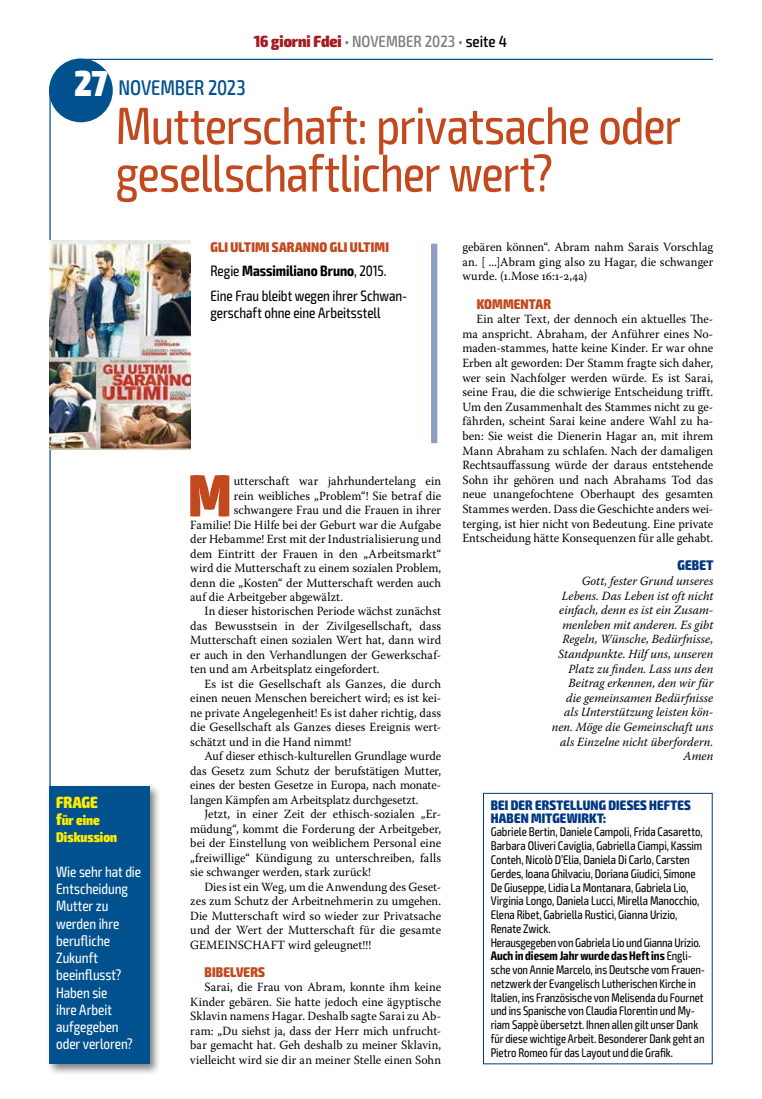
<style>
.page{position:relative;width:762px;height:1099px;background:#fff}
.page>*{position:absolute;margin:0;border:0;box-sizing:border-box;transform-origin:0 0}
.t1{font:900 57.62px "Glober";color:#c2481d;scale:.92 1}
.t2{font:condensed 52.5px/47.5px "Exo 2";letter-spacing:-.015em;color:#c2481d;scale:.96 1}
.t3{font:500 condensed 21.25px "Exo 2";letter-spacing:-.005em;color:#00518e;scale:.96 1}
.t4{font:500 condensed 16.25px "Exo 2";color:#7b7c7e}
.t5{font:900 condensed 16.25px "Exo 2";color:#ffed00;scale:.96 1}
.t6{font:condensed 15px/17.2px "Exo 2";letter-spacing:-.005em;color:#fff;scale:.96 1}
.t7{font:condensed 15px/24.4px "Exo 2";letter-spacing:-.005em;color:#000;scale:.96 1}
.t8{font:900 condensed 14px "Exo 2";letter-spacing:.015em;color:#c2481d;scale:.96 1}
.t9{font:900 condensed 14px/17.2px "Exo 2";letter-spacing:.005em;color:#ffed00;scale:.96 1}
.t10{font:900 condensed 14px "Exo 2";letter-spacing:.015em;color:#003882;scale:.96 1}
.t11{font:900 condensed 13.75px/12.5px "Exo 2";letter-spacing:.015em;color:#003882;scale:.96 1}
.t12{font:12.5px/14.6px "Warnock Pro";letter-spacing:.005em;color:#000;text-align:justify;scale:.96 1}
.t13{font:condensed 12.5px/13.8px "Exo 2";letter-spacing:-.005em;color:#000;scale:.95 1}
.t14{font:italic 12.5px/14.6px "Warnock Pro";letter-spacing:.01em;color:#000;text-align:right;scale:.96 1}
.t15{font:12.5px "Warnock Pro";letter-spacing:.005em;color:#000;scale:.95 1}
.s1{font-weight:900;color:#a41d23}
.s2{color:#000}
.s3{font-weight:900;font-size:36.25px;color:#fff}
.s4{font-size:16.25px}
.s5{font-weight:700}
</style>
<div class="page">
<div style="left:49px;top:58px;width:64px;height:64px;background:#00518e;border-radius:50%"></div>
<div style="left:47px;top:783px;width:115px;height:293px;background:#000;opacity:.5"></div>
<div style="left:49px;top:785px;width:100px;height:278px;background:#00518e"></div>
<hr style="left:49px;top:90px;width:2px;height:860px;background:#00518e">
<hr style="left:86px;top:59px;width:627px;height:1px;background:#00518e">
<img style="left:49px;top:240px;width:142px;height:210px">
<div style="left:431px;top:244px;width:6px;height:199px;background:#8e9ec2"></div>
<div style="left:483px;top:793px;width:229px;height:270px;border:1px solid #003882"></div>
<h3 class="t4" style="left:254px;top:32px;width:254px"><span class="s1">16 giorni Fdei</span> • NOVEMBER 2023 • <span class="s2">seite 4</span></h3>
<h3 class="t3" style="left:75px;top:75px;width:180px"><span class="s3">27</span> NOVEMBER 2023</h3>
<h2 class="t2" style="left:116px;top:103px;width:590px">Mutterschaft: privatsache oder gesellschaftlicher wert?</h2>
<h3 class="t5" style="left:56px;top:792px;width:45px">FRAGE</h3>
<p class="t9" style="left:56px;top:811px;width:65px"><span class="s4">f</span>ür eine<br>Diskussion</p>
<p class="t6" style="left:56px;top:863px;width:90px">Wie sehr hat die<br>Entscheidung<br>Mutter zu werden ihre berufliche<br>Zukunft beeinflusst?<br>Haben sie<br>ihre Arbeit aufgegeben oder verloren?</p>
<p class="t8" style="left:210px;top:238px;width:187px">GLI ULTIMI SARANNO GLI ULTIMI</p>
<p class="t7" style="left:210px;top:259px;width:206px">Regie <span class="s5">Massimiliano Bruno</span>, 2015.<br>Eine Frau bleibt wegen ihrer Schwan-</p>
<p class="t7" style="left:210px;top:300px;width:179px">gerschaft ohne eine Arbeitsstell</p>
<h1 class="t1" style="left:188px;top:451px;width:49px">M</h1>
<p class="t12" style="left:234px;top:473px;width:217px">utterschaft war jahrhundertelang ein</p>
<p class="t12" style="left:234px;top:488px;width:217px">rein weibliches „Problem“! Sie betraf die</p>
<p class="t12" style="left:234px;top:502px;width:217px">schwangere Frau und die Frauen in ihrer</p>
<p class="t12" style="left:190px;top:517px;width:263px">Familie! Die Hilfe bei der Geburt war die Aufgabe</p>
<p class="t12" style="left:190px;top:531px;width:263px">der Hebamme! Erst mit der Industrialisierung und</p>
<p class="t12" style="left:190px;top:546px;width:263px">dem Eintritt der Frauen in den „Arbeitsmarkt“</p>
<p class="t12" style="left:190px;top:560px;width:263px">wird die Mutterschaft zu einem sozialen Problem,</p>
<p class="t12" style="left:190px;top:575px;width:263px">denn die „Kosten“ der Mutterschaft werden auch</p>
<p class="t12" style="left:190px;top:589px;width:161px">auf die Arbeitgeber abgewälzt.</p>
<p class="t12" style="left:204px;top:604px;width:248px">In dieser historischen Periode wächst zunächst</p>
<p class="t12" style="left:190px;top:618px;width:263px">das Bewusstsein in der Zivilgesellschaft, dass</p>
<p class="t12" style="left:190px;top:632px;width:263px">Mutterschaft einen sozialen Wert hat, dann wird</p>
<p class="t12" style="left:190px;top:647px;width:263px">er auch in den Verhandlungen der Gewerkschaf-</p>
<p class="t12" style="left:190px;top:661px;width:199px">ten und am Arbeitsplatz eingefordert.</p>
<p class="t12" style="left:204px;top:676px;width:248px">Es ist die Gesellschaft als Ganzes, die durch</p>
<p class="t12" style="left:190px;top:690px;width:263px">einen neuen Menschen bereichert wird; es ist kei-</p>
<p class="t12" style="left:190px;top:705px;width:263px">ne private Angelegenheit! Es ist daher richtig, dass</p>
<p class="t12" style="left:190px;top:719px;width:263px">die Gesellschaft als Ganzes dieses Ereignis wert-</p>
<p class="t12" style="left:190px;top:734px;width:169px">schätzt und in die Hand nimmt!</p>
<p class="t15" style="left:204px;top:748px;width:251px">Auf dieser ethisch-kulturellen Grundlage wurde</p>
<p class="t15" style="left:190px;top:763px;width:265px">das Gesetz zum Schutz der berufstätigen Mutter,</p>
<p class="t15" style="left:190px;top:777px;width:266px">eines der besten Gesetze in Europa, nach monate-</p>
<p class="t15" style="left:190px;top:792px;width:242px">langen Kämpfen am Arbeitsplatz durchgesetzt.</p>
<p class="t12" style="left:204px;top:806px;width:248px">Jetzt, in einer Zeit der ethisch-sozialen „Er-</p>
<p class="t12" style="left:190px;top:821px;width:263px">müdung“, kommt die Forderung der Arbeitgeber,</p>
<p class="t12" style="left:190px;top:835px;width:263px">bei der Einstellung von weiblichem Personal eine</p>
<p class="t12" style="left:190px;top:850px;width:263px">„freiwillige“ Kündigung zu unterschreiben, falls</p>
<p class="t12" style="left:190px;top:864px;width:190px">sie schwanger werden, stark zurück!</p>
<p class="t12" style="left:204px;top:879px;width:248px">Dies ist ein Weg, um die Anwendung des Geset-</p>
<p class="t12" style="left:190px;top:893px;width:263px">zes zum Schutz der Arbeitnehmerin zu umgehen.</p>
<p class="t12" style="left:190px;top:908px;width:263px">Die Mutterschaft wird so wieder zur Privatsache</p>
<p class="t12" style="left:190px;top:922px;width:263px">und der Wert der Mutterschaft für die gesamte</p>
<p class="t12" style="left:190px;top:937px;width:190px">GEMEINSCHAFT wird geleugnet!!!</p>
<p class="t8" style="left:204px;top:963px;width:65px">BIBELVERS</p>
<p class="t12" style="left:190px;top:979px;width:263px;text-indent:14px">Sarai, die Frau von Abram, konnte ihm keine Kinder gebären. Sie hatte jedoch eine ägyptische Sklavin namens Hagar. Deshalb sagte Sarai zu Ab&shy;ram: „Du siehst ja, dass der Herr mich unfrucht&shy;bar gemacht hat. Geh deshalb zu meiner Sklavin, vielleicht wird sie dir an meiner Stelle einen Sohn</p>
<p class="t12" style="left:462px;top:240px;width:263px">gebären können“. Abram nahm Sarais Vorschlag an. [ ...]Abram ging also zu Hagar, die schwanger wurde. (1.Mose 16:1-2,4a)</p>
<p class="t8" style="left:477px;top:295px;width:79px">KOMMENTAR</p>
<p class="t12" style="left:462px;top:311px;width:263px;text-indent:14px">Ein alter Text, der dennoch ein aktuelles The&shy;ma anspricht. Abraham, der Anführer eines No&shy;maden-stammes, hatte keine Kinder. Er war ohne Erben alt geworden: Der Stamm fragte sich daher, wer sein Nachfolger werden würde. Es ist Sarai, seine Frau, die die schwierige Entscheidung trifft.<br>Um den Zusammenhalt des Stammes nicht zu ge&shy;fährden, scheint Sarai keine andere Wahl zu ha&shy;ben: Sie weist die Dienerin Hagar an, mit ihrem Mann Abraham zu schlafen. Nach der damaligen Rechtsauffassung würde der daraus entstehende Sohn ihr gehören und nach Abrahams Tod das neue unangefochtene Oberhaupt des gesamten Stammes werden. Dass die Geschichte anders wei&shy;terging, ist hier nicht von Bedeutung. Eine private Entscheidung hätte Konsequenzen für alle gehabt.</p>
<p class="t10" style="left:677px;top:557px;width:39px">GEBET</p>
<p class="t14" style="left:552px;top:573px;width:170px">Gott, fester Grund unseres<br>Lebens. Das Leben ist oft nicht einfach, denn es ist ein Zusam&shy;menleben mit anderen. Es gibt<br>Regeln, Wünsche, Bedürfnisse,<br>Standpunkte. Hilf uns, unseren<br>Platz zu finden. Lass uns den<br>Beitrag erkennen, den wir für die gemeinsamen Bedürfnisse als Unterstützung leisten kön&shy;nen. Möge die Gemeinschaft uns als Einzelne nicht überfordern.<br>Amen</p>
<p class="t11" style="left:491px;top:799px;width:210px">BEI DER ERSTELLUNG DIESES HEFTES<br>HABEN MITGEWIRKT:</p>
<p class="t13" style="left:491px;top:825px;width:227px">Gabriele Bertin, Daniele Campoli, Frida Casaretto, Barbara Oliveri Caviglia, Gabriella Ciampi, Kassim Conteh, Nicolò D’Elia, Daniela Di Carlo, Carsten Gerdes, Ioana Ghilvaciu, Doriana Giudici, Simone De Giuseppe, Lidia La Montanara, Gabriela Lio, Virginia Longo, Daniela Lucci, Mirella Manocchio, Elena Ribet, Gabriella Rustici, Gianna Urizio, Renate Zwick.<br>Herausgegeben von Gabriela Lio und Gianna Urizio.<br><span class="s5">Auch in diesem Jahr wurde das Heft ins</span> Engli&shy;sche von Annie Marcelo, ins Deutsche vom Frauen&shy;netzwerk der Evangelisch Lutherischen Kirche in Italien, ins Französische von Melisenda du Fournet und ins Spanische von Claudia Florentin und My&shy;riam Sappè übersetzt. Ihnen allen gilt unser Dank für diese wichtige Arbeit. Besonderer Dank geht an Pietro Romeo für das Layout und die Grafik.</p>
</div>
